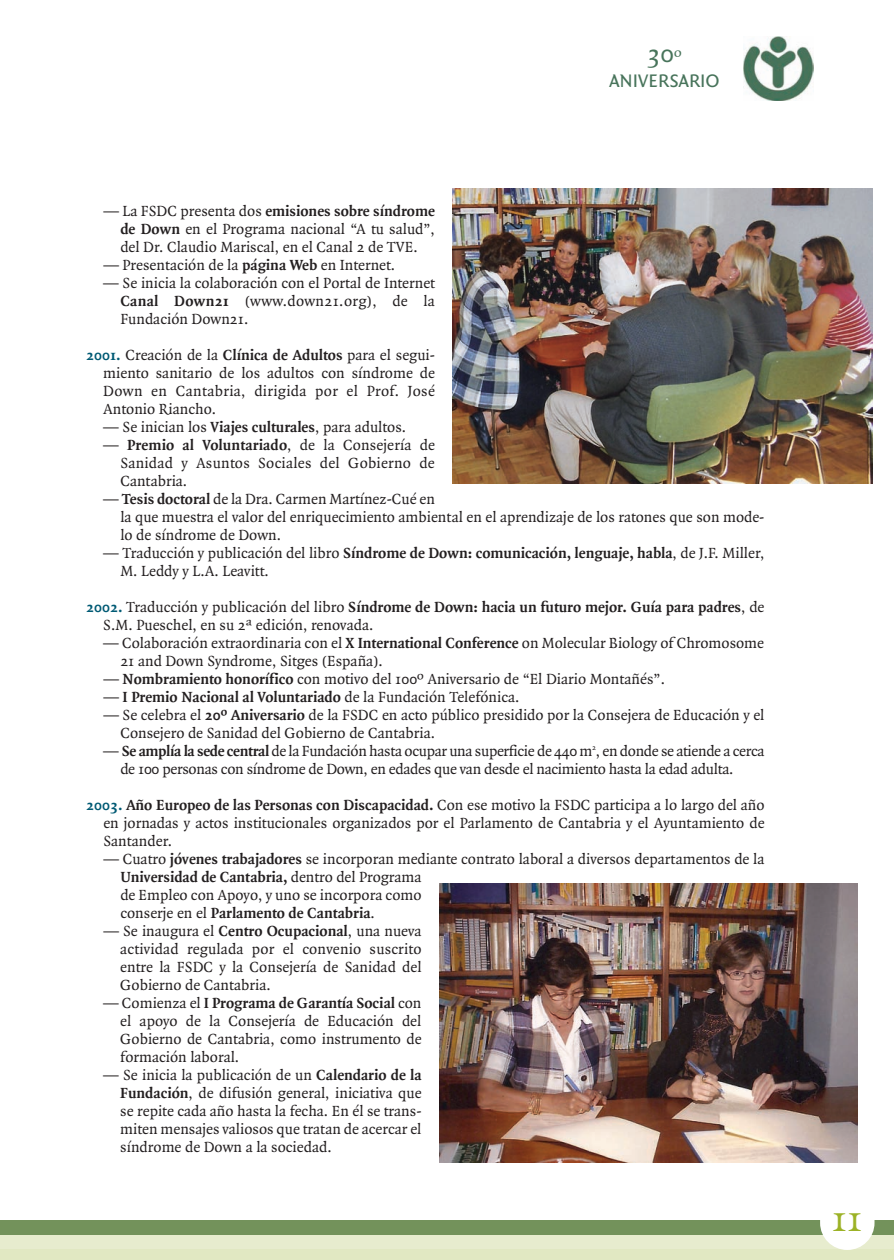
<style>
.page{position:relative;width:894px;height:1260px;background:#fff}
.page>*{position:absolute;margin:0;border:0;box-sizing:border-box;transform-origin:0 0}
.t1{font:39px "Quadraat";color:#9cb226}
.t2{font:27px "Quadraat";color:#48745b}
.t3{font:19.5px "Quadraat Sans Small Caps";color:#48745b}
.t4{font:15.75px/18px "Quadraat";color:#231f20;text-align:justify}
.t5{font:15.75px/18px "Quadraat";letter-spacing:-.02em;color:#231f20}
.t6{font:700 15.75px "Quadraat";color:#231f20}
.s1{font-size:18px}
.s2{font-family:"Quadraat Sans";font-style:italic}
.s3{font-weight:700}
.s4{font-weight:700;color:#005a74}
.s5{font-family:"Quadraat Sans";font-weight:400;font-style:italic}
.s6{font-weight:400}
</style>
<div class="page">
<div style="left:0;top:1221px;width:894px;height:39px;background:#e1e8c2"></div>
<div style="left:0;top:1221px;width:894px;height:28px;background:#e7ecce"></div>
<div style="left:0;top:1221px;width:894px;height:14px;background:#73925b"></div>
<div style="left:820px;top:1191px;width:55px;height:59px;background:#fff;border-radius:27px"></div>
<img style="left:744px;top:36px;width:69px;height:64px">
<img style="left:453px;top:188px;width:419px;height:296px">
<img style="left:440px;top:884px;width:418px;height:278px">
<h2 class="t2" style="left:647px;top:43px;width:36px">30<span class="s1">º</span></h2>
<p class="t3" style="left:609px;top:69px;width:111px">ANIVERSARIO</p>
<p class="t4" style="left:120px;top:203px;width:316px;text-indent:-17px"><span class="s2">—</span> La FSDC presenta dos <span class="s3">emisiones sobre síndrome de Down</span> en el Programa nacional “A tu salud”, del Dr. Claudio Mariscal, en el Canal 2 de TVE.</p>
<p class="t4" style="left:103px;top:257px;width:293px"><span class="s2">—</span> Presentación de la <span class="s3">página Web</span> en Internet.</p>
<p class="t4" style="left:120px;top:275px;width:316px;text-indent:-17px"><span class="s2">—</span> Se inicia la colaboración con el Portal de Internet <span class="s3">Canal Down21</span> (www.down21.org), de la Fundación Down21.</p>
<p class="t4" style="left:103px;top:347px;width:333px;text-indent:-17px"><span class="s4">2001.</span> Creación de la <span class="s3">Clínica de Adultos</span> para el segui&shy;miento sanitario de los adultos con síndrome de Down en Cantabria, dirigida por el Prof. José Antonio Riancho.</p>
<p class="t4" style="left:103px;top:419px;width:304px"><span class="s2">—</span> Se inician los <span class="s3">Viajes culturales</span>, para adultos.</p>
<p class="t4" style="left:120px;top:437px;width:316px;text-indent:-17px"><span class="s2">—</span> <span class="s3">Premio al Voluntariado</span>, de la Consejería de Sanidad y Asuntos Sociales del Gobierno de Cantabria.</p>
<p class="t4" style="left:120px;top:491px;width:646px;text-align:left;text-indent:-17px"><span class="s2">—</span> <span class="s3">Tesis doctoral</span> de la Dra. Carmen Martínez-Cué en<br>la que muestra el valor del enriquecimiento ambiental en el aprendizaje de los ratones que son mode&shy;lo de síndrome de Down.</p>
<p class="t4" style="left:120px;top:545px;width:646px;text-indent:-17px"><span class="s2">—</span> Traducción y publicación del libro <span class="s3">Síndrome de Down: comunicación, lenguaje, habla</span>, de J.F. Miller,<br>M. Leddy y L.A. Leavitt.</p>
<p class="t4" style="left:103px;top:599px;width:663px;text-indent:-17px"><span class="s4">2002.</span> Traducción y publicación del libro <span class="s3">Síndrome de Down: hacia un futuro mejor. Guía para padres</span>, de<br>S.M. Pueschel, en su 2ª edición, renovada.</p>
<p class="t4" style="left:120px;top:635px;width:645px;text-indent:-17px"><span class="s2">—</span> Colaboración extraordinaria con el <span class="s3">X International Conference</span> on Molecular Biology of Chromosome<br>21 and Down Syndrome, Sitges (España).</p>
<p class="t4" style="left:103px;top:671px;width:563px"><span class="s2">—</span> <span class="s3">Nombramiento honorífico</span> con motivo del 100º Aniversario de “El Diario Montañés”.</p>
<p class="t6" style="left:103px;top:691px;width:418px"><span class="s5">—</span> I Premio Nacional al Voluntariado <span class="s6">de la Fundación Telefónica.</span></p>
<p class="t4" style="left:120px;top:707px;width:646px;text-indent:-17px"><span class="s2">—</span> Se celebra el <span class="s3">20º Aniversario</span> de la FSDC en acto público presidido por la Consejera de Educación y el<br>Consejero de Sanidad del Gobierno de Cantabria.</p>
<p class="t5" style="left:120px;top:743px;width:646px;text-indent:-17px"><span class="s2">—</span> <span class="s3">Se amplía la sede central</span> de la Fundación hasta ocupar una superficie de 440 m<sup>2</sup>, en donde se atiende a cerca de 100 personas con síndrome de Down, en edades que van desde el nacimiento hasta la edad adulta.</p>
<p class="t4" style="left:103px;top:797px;width:663px;text-indent:-17px"><span class="s4">2003.</span> <span class="s3">Año Europeo de las Personas con Discapacidad.</span> Con ese motivo la FSDC participa a lo largo del año en jornadas y actos institucionales organizados por el Parlamento de Cantabria y el Ayuntamiento de Santander.</p>
<p class="t4" style="left:120px;top:851px;width:646px;text-align:left;text-indent:-17px"><span class="s2">—</span> Cuatro <span class="s3">jóvenes trabajadores</span> se incorporan mediante contrato laboral a diversos departamentos de la <span class="s3">Universidad de Cantabria,</span> dentro del Programa<br>de Empleo con Apoyo, y uno se incorpora como<br>conserje en el <span class="s3">Parlamento de Cantabria</span>.</p>
<p class="t4" style="left:120px;top:923px;width:303px;text-indent:-17px"><span class="s2">—</span> Se inaugura el <span class="s3">Centro Ocupacional</span>, una nueva actividad regulada por el convenio suscrito entre la FSDC y la Consejería de Sanidad del Gobierno de Cantabria.</p>
<p class="t4" style="left:120px;top:995px;width:303px;text-indent:-17px"><span class="s2">—</span> Comienza el <span class="s3">I Programa de Garantía Social</span> con el apoyo de la Consejería de Educación del Gobierno de Cantabria, como instrumento de formación laboral.</p>
<p class="t4" style="left:120px;top:1067px;width:303px;text-indent:-17px"><span class="s2">—</span> Se inicia la publicación de un <span class="s3">Calendario de la Fundación</span>, de difusión general, iniciativa que se repite cada año hasta la fecha. En él se trans&shy;miten mensajes valiosos que tratan de acercar el síndrome de Down a la sociedad.</p>
<h1 class="t1" style="left:832px;top:1203px;width:32px">11</h1>
</div>
